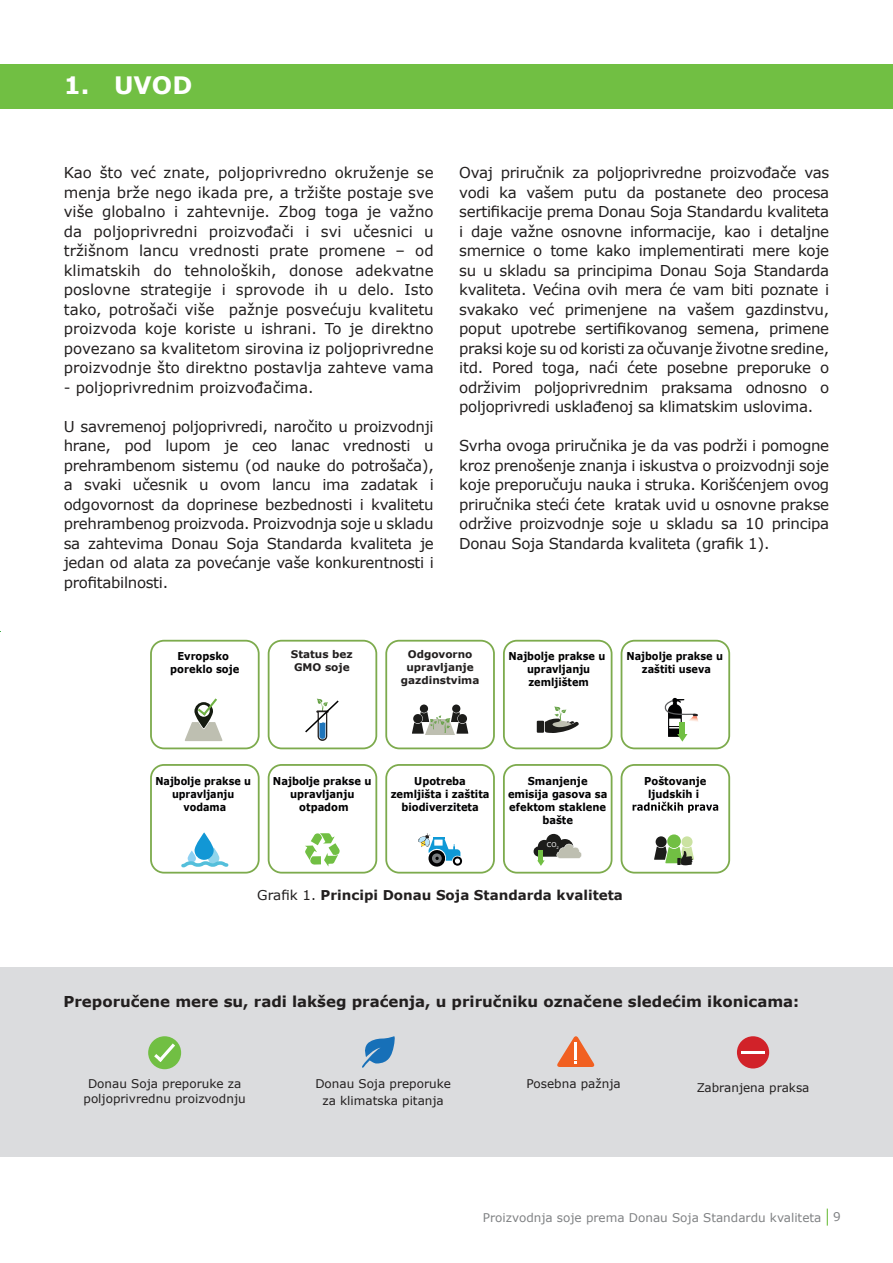
<style>
.page{position:relative;width:893px;height:1263px;background:#fff}
.page>*{position:absolute;margin:0;border:0;box-sizing:border-box;transform-origin:0 0}
.t1{font:700 24px "Verdana";color:#fff}
.t2{font:15px/19.5px "Verdana";letter-spacing:-.02em;color:#221f1f;text-align:justify}
.t3{font:700 15px "Verdana";color:#221f1f}
.t4{font:15px "Verdana";color:#221f1f}
.t5{font:700 13.5px "Verdana";color:#221f1f}
.t6{font:12px/16.5px "Verdana";color:#221f1f;text-align:center}
.t7{font:12px "Verdana";color:#808284}
.t8{font:700 10.8px/13px "Verdana";color:#010102;text-align:center;scale:.92 1}
.t9{font:700 10.8px/13px "Verdana";color:#010102;text-align:center;scale:.9 1}
.t10{font:700 10.8px/13px "Verdana";color:#010102;text-align:center;scale:.89 1}
.t11{font:700 10.5px/12.6px "Verdana";color:#221f1f;text-align:center}
.t12{font:6.6px "Verdana";color:#fff}
.s1{font-weight:400}
</style>
<div class="page">
<svg style="left:827px;top:1208px;width:1px;height:17px"></svg>
<div style="left:0;top:967px;width:893px;height:189px;background:#dbdcde"></div>
<div style="left:0;top:64px;width:893px;height:45px;background:#71bf43"></div>
<div style="left:737px;top:1036px;width:32px;height:32px;background:#d12229;border-radius:50%"></div>
<hr style="left:741px;top:1051px;width:24px;height:2px;background:#fff">
<div style="left:148px;top:1036px;width:33px;height:33px;background:#71bf43;border-radius:50%"></div>
<svg style="left:154px;top:1043px;width:21px;height:19px"></svg>
<svg style="left:362px;top:1036px;width:33px;height:32px"></svg>
<svg style="left:557px;top:1036px;width:38px;height:31px"></svg>
<svg style="left:268px;top:764px;width:109px;height:109px"></svg>
<svg style="left:621px;top:764px;width:109px;height:109px"></svg>
<svg style="left:503px;top:640px;width:109px;height:109px"></svg>
<div style="left:537px;top:721px;width:7px;height:12px;background:#1c1c1a"></div>
<svg style="left:150px;top:640px;width:110px;height:109px"></svg>
<svg style="left:503px;top:764px;width:109px;height:109px"></svg>
<svg style="left:150px;top:764px;width:110px;height:109px"></svg>
<svg style="left:268px;top:640px;width:109px;height:109px"></svg>
<svg style="left:385px;top:640px;width:110px;height:109px"></svg>
<svg style="left:385px;top:764px;width:110px;height:109px"></svg>
<svg style="left:621px;top:640px;width:109px;height:109px"></svg>
<h1 class="t1" style="left:64px;top:74px;width:130px">1. UVOD</h1>
<p class="t2" style="left:64px;top:163px;width:371px">Kao što već znate, poljoprivredno okruženje se menja brže nego ikada pre, a tržište postaje sve više globalno i zahtevnije. Zbog toga je važno da poljoprivredni proizvođači i svi učesnici u tržišnom lancu vrednosti prate promene – od klimatskih do tehnoloških, donose adekvatne poslovne strategije i sprovode ih u delo. Isto tako, potrošači više pažnje posvećuju kvalitetu proizvoda koje koriste u ishrani. To je direktno povezano sa kvalitetom sirovina iz poljoprivredne proizvodnje što direktno postavlja zahteve vama</p>
<p class="t4" style="left:64px;top:377px;width:251px">- poljoprivrednim proizvođačima.</p>
<p class="t2" style="left:64px;top:416px;width:371px">U savremenoj poljoprivredi, naročito u proizvodnji hrane, pod lupom je ceo lanac vrednosti u prehrambenom sistemu (od nauke do potrošača), a svaki učesnik u ovom lancu ima zadatak i odgovornost da doprinese bezbednosti i kvalitetu prehrambenog proizvoda. Proizvodnja soje u skladu sa zahtevima Donau Soja Standarda kvaliteta je jedan od alata za povećanje vaše konkurentnosti i profitabilnosti.</p>
<p class="t2" style="left:459px;top:163px;width:371px">Ovaj priručnik za poljoprivredne proizvođače vas vodi ka vašem putu da postanete deo procesa sertifikacije prema Donau Soja Standardu kvaliteta i daje važne osnovne informacije, kao i detaljne smernice o tome kako implementirati mere koje su u skladu sa principima Donau Soja Standarda kvaliteta. Većina ovih mera će vam biti poznate i svakako već primenjene na vašem gazdinstvu, poput upotrebe sertifikovanog semena, primene praksi koje su od koristi za očuvanje životne sredine, itd. Pored toga, naći ćete posebne preporuke o održivim poljoprivrednim praksama odnosno o poljoprivredi usklađenoj sa klimatskim uslovima.</p>
<p class="t2" style="left:459px;top:436px;width:371px">Svrha ovoga priručnika je da vas podrži i pomogne kroz prenošenje znanja i iskustva o proizvodnji soje koje preporučuju nauka i struka. Korišćenjem ovog priručnika steći ćete kratak uvid u osnovne prakse održive proizvodnje soje u skladu sa 10 principa Donau Soja Standarda kvaliteta (grafik 1).</p>
<p class="t8" style="left:170px;top:650px;width:77px">Evropsko poreklo soje</p>
<p class="t11" style="left:291px;top:649px;width:63px">Status bez<br>GMO soje</p>
<p class="t11" style="left:401px;top:649px;width:80px">Odgovorno upravljanje gazdinstvima</p>
<p class="t9" style="left:508px;top:650px;width:109px">Najbolje prakse u upravljanju zemljištem</p>
<p class="t9" style="left:626px;top:650px;width:109px">Najbolje prakse u zaštiti useva</p>
<p class="t10" style="left:155px;top:775px;width:109px">Najbolje prakse u upravljanju vodama</p>
<p class="t8" style="left:273px;top:775px;width:109px">Najbolje prakse u upravljanju otpadom</p>
<p class="t8" style="left:391px;top:775px;width:109px">Upotreba zemljišta i zaštita biodiverziteta</p>
<p class="t8" style="left:508px;top:775px;width:110px">Smanjenje emisija gasova sa efektom staklene bašte</p>
<p class="t8" style="left:644px;top:775px;width:69px">Poštovanje ljudskih i</p>
<p class="t12" style="left:547px;top:841px;width:14px">CO<sub>2</sub></p>
<p class="t5" style="left:257px;top:889px;width:367px"><span class="s1">Grafik 1.</span> Principi Donau Soja Standarda kvaliteta</p>
<p class="t3" style="left:63px;top:990px;width:737px">Preporučene mere su, radi lakšeg praćenja, u priručniku označene sledećim ikonicama:</p>
<p class="t6" style="left:315px;top:1076px;width:137px">Donau Soja preporuke za klimatska pitanja</p>
<p class="t6" style="left:527px;top:1075px;width:96px">Posebna pažnja</p>
<p class="t6" style="left:88px;top:1075px;width:155px">Donau Soja preporuke za</p>
<p class="t6" style="left:697px;top:1079px;width:114px">Zabranjena praksa</p>
<p class="t6" style="left:84px;top:1090px;width:164px">poljoprivrednu proizvodnju</p>
<p class="t7" style="left:483px;top:1213px;width:359px">Proizvodnja soje prema Donau Soja Standardu kvaliteta 9</p>
</div>
